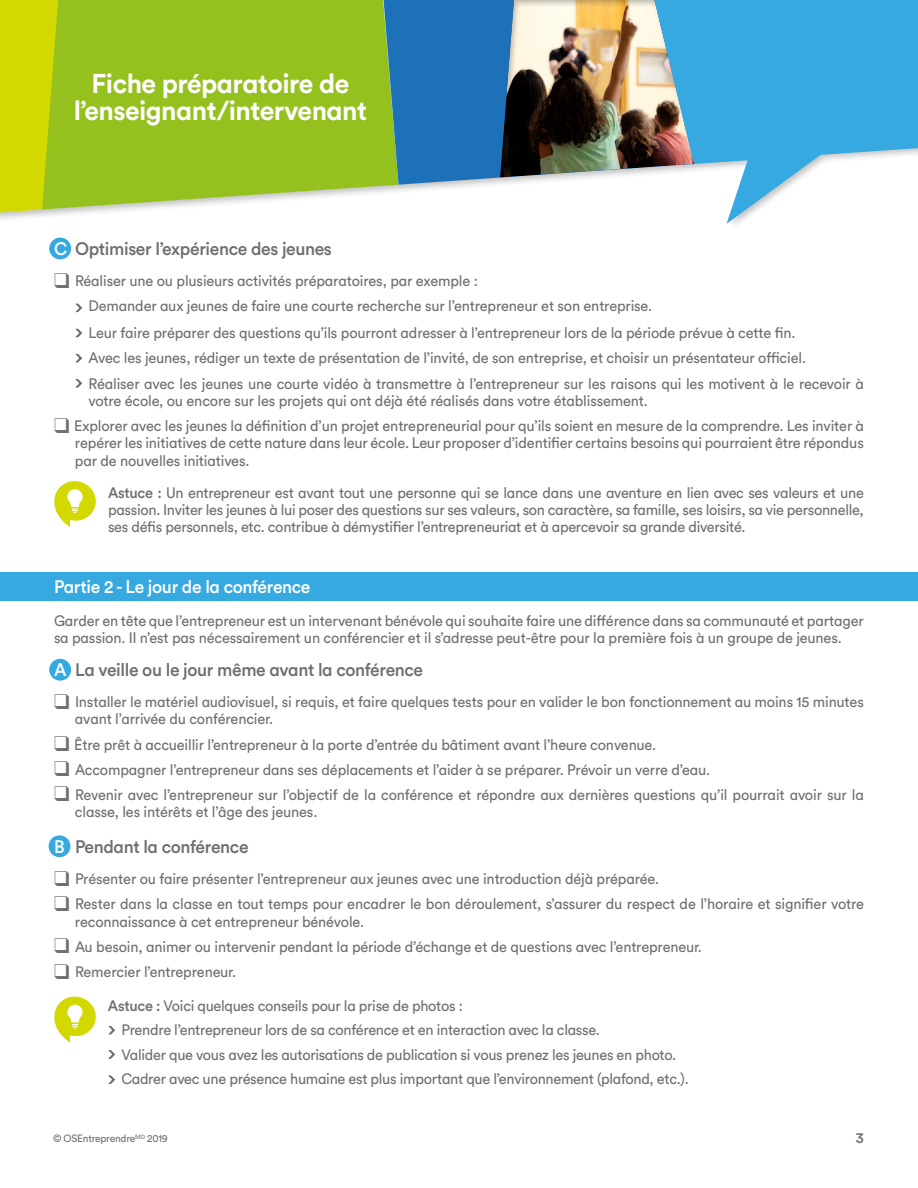
<style>
.page{position:relative;width:918px;height:1188px;background:#fff}
.page>*{position:absolute;margin:0;border:0;box-sizing:border-box;transform-origin:0 0}
.t1{font:700 27px/27px "Circular CM";letter-spacing:-.02em;color:#fff;text-align:center}
.t2{font:500 18px "Circular CM";letter-spacing:-.02em;color:#706f6f}
.t3{font:500 18px "Circular CM";letter-spacing:-.02em;color:#fff}
.t4{font:15px/17.2px "Circular CM";letter-spacing:-.01em;color:#706f6f}
.t5{font:500 15px "Circular CM";color:#706f6f}
.t6{font:10.5px "Circular CM";letter-spacing:-.02em;color:#706f6f}
.s1{color:#fff}
.s2{font-weight:500}
</style>
<div class="page">
<div style="left:49px;top:659px;width:22px;height:22px;background:#36a9e1;border-radius:50%"></div>
<div style="left:0;top:572px;width:918px;height:29px;background:#36a9e1"></div>
<div style="left:58px;top:0;width:341px;height:210px;background:#95c11f"></div>
<svg style="left:384px;top:0;width:183px;height:185px;background:#2d7baf"></svg>
<svg style="left:707px;top:0;width:211px;height:224px;fill:#36a9e1"></svg>
<div style="left:486px;top:0;width:221px;height:179px;background:#000;opacity:.25"></div>
<svg style="left:0;top:0;width:58px;height:212px;background:#cad405"></svg>
<div style="left:49px;top:238px;width:22px;height:21px;background:#36a9e1;border-radius:50%"></div>
<svg style="left:75px;top:303px;width:8px;height:10px"></svg>
<svg style="left:75px;top:329px;width:7px;height:9px"></svg>
<svg style="left:75px;top:354px;width:8px;height:9px"></svg>
<svg style="left:75px;top:379px;width:8px;height:9px"></svg>
<div style="left:49px;top:835px;width:21px;height:22px;background:#36a9e1;border-radius:50%"></div>
<svg style="left:108px;top:1026px;width:7px;height:9px"></svg>
<svg style="left:108px;top:1050px;width:7px;height:9px"></svg>
<svg style="left:108px;top:1075px;width:7px;height:9px"></svg>
<svg style="left:54px;top:481px;width:42px;height:46px"></svg>
<svg style="left:54px;top:996px;width:42px;height:47px"></svg>
<h1 class="t1" style="left:74px;top:69px;width:295px">Fiche préparatoire de l’enseignant/intervenant</h1>
<p class="t2" style="left:54px;top:237px;width:279px"><span class="s1">C</span> Optimiser l’expérience des jeunes</p>
<p class="t4" style="left:89px;top:268px;width:565px;line-height:25.2px;text-indent:-35px">❑ Réaliser une ou plusieurs activités préparatoires, par exemple :<br>Demander aux jeunes de faire une courte recherche sur l’entrepreneur et son entreprise.</p>
<p class="t4" style="left:89px;top:320px;width:777px;line-height:25.2px">Leur faire préparer des questions qu’ils pourront adresser à l’entrepreneur lors de la période prévue à cette fin.<br>Avec les jeunes, rédiger un texte de présentation de l’invité, de son entreprise, et choisir un présentateur officiel.<br>Réaliser avec les jeunes une courte vidéo à transmettre à l’entrepreneur sur les raisons qui les motivent à le recevoir à</p>
<p class="t4" style="left:88px;top:392px;width:561px">votre école, ou encore sur les projets qui ont déjà été réalisés dans votre établissement.</p>
<p class="t4" style="left:75px;top:417px;width:791px;text-align:justify;text-indent:-21px">❑ Explorer avec les jeunes la définition d’un projet entrepreneurial pour qu’ils soient en mesure de la comprendre. Les inviter à repérer les initiatives de cette nature dans leur école. Leur proposer d’identifier certains besoins qui pourraient être répondus par de nouvelles initiatives.</p>
<p class="t4" style="left:108px;top:484px;width:758px;text-align:justify"><span class="s2">Astuce :</span> Un entrepreneur est avant tout une personne qui se lance dans une aventure en lien avec ses valeurs et une passion. Inviter les jeunes à lui poser des questions sur ses valeurs, son caractère, sa famille, ses loisirs, sa vie personnelle, ses défis personnels, etc. contribue à démystifier l’entrepreneuriat et à apercevoir sa grande diversité.</p>
<p class="t3" style="left:54px;top:575px;width:258px">Partie 2 - Le jour de la conférence</p>
<p class="t4" style="left:54px;top:612px;width:811px">Garder en tête que l’entrepreneur est un intervenant bénévole qui souhaite faire une différence dans sa communauté et partager sa passion. Il n’est pas nécessairement un conférencier et il s’adresse peut-être pour la première fois à un groupe de jeunes.</p>
<p class="t2" style="left:54px;top:658px;width:371px"><span class="s1">A</span> La veille ou le jour même avant la conférence</p>
<p class="t4" style="left:75px;top:693px;width:790px;text-indent:-21px">❑ Installer le matériel audiovisuel, si requis, et faire quelques tests pour en valider le bon fonctionnement au moins 15 minutes avant l’arrivée du conférencier.</p>
<p class="t4" style="left:54px;top:735px;width:604px">❑ Être prêt à accueillir l’entrepreneur à la porte d’entrée du bâtiment avant l’heure convenue.</p>
<p class="t4" style="left:54px;top:761px;width:658px">❑ Accompagner l’entrepreneur dans ses déplacements et l’aider à se préparer. Prévoir un verre d’eau.</p>
<p class="t4" style="left:75px;top:786px;width:790px;text-indent:-21px">❑ Revenir avec l’entrepreneur sur l’objectif de la conférence et répondre aux dernières questions qu’il pourrait avoir sur la classe, les intérêts et l’âge des jeunes.</p>
<p class="t2" style="left:54px;top:835px;width:196px"><span class="s1">B</span> Pendant la conférence</p>
<p class="t4" style="left:54px;top:870px;width:607px">❑ Présenter ou faire présenter l’entrepreneur aux jeunes avec une introduction déjà préparée.</p>
<p class="t4" style="left:75px;top:895px;width:791px;text-indent:-21px">❑ Rester dans la classe en tout temps pour encadrer le bon déroulement, s’assurer du respect de l’horaire et signifier votre reconnaissance à cet entrepreneur bénévole.</p>
<p class="t4" style="left:54px;top:938px;width:650px">❑ Au besoin, animer ou intervenir pendant la période d’échange et de questions avec l’entrepreneur.</p>
<p class="t4" style="left:54px;top:963px;width:184px">❑ Remercier l’entrepreneur.</p>
<p class="t4" style="left:122px;top:993px;width:569px;line-height:24.5px;text-indent:-14px"><span class="s2">Astuce :</span> Voici quelques conseils pour la prise de photos :<br>Prendre l’entrepreneur lors de sa conférence et en interaction avec la classe.<br>Valider que vous avez les autorisations de publication si vous prenez les jeunes en photo.<br>Cadrer avec une présence humaine est plus important que l’environnement (plafond, etc.).</p>
<p class="t6" style="left:53px;top:1132px;width:116px">© OSEntreprendre<sup>MD</sup> 2019</p>
<p class="t5" style="left:856px;top:1129px;width:10px">3</p>
</div>
